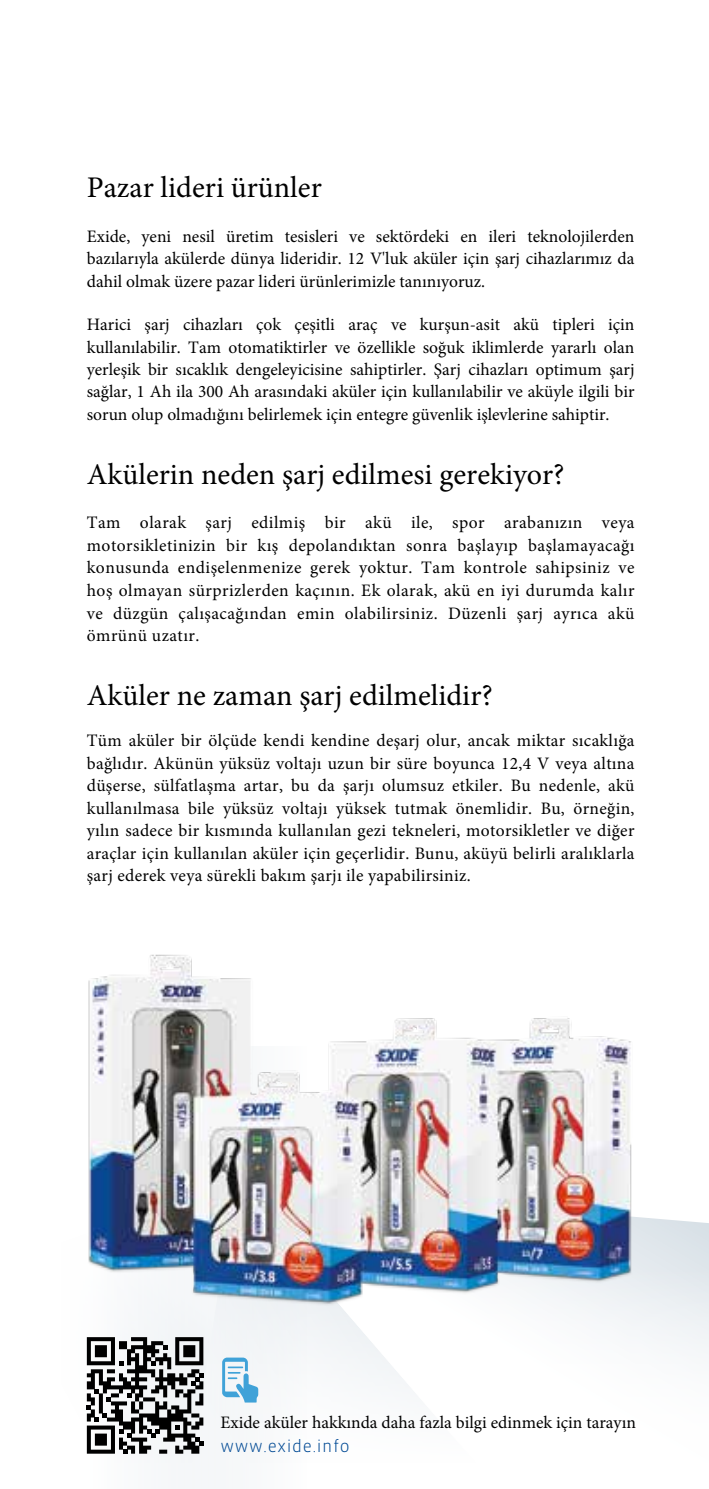
<style>
.page{position:relative;width:709px;height:1489px;background:#fff}
.page>*{position:absolute;margin:0;border:0;box-sizing:border-box;transform-origin:0 0}
.t1{font:30px "Minion Pro";color:#000}
.t2{font:17.5px/22.5px "Minion Pro";color:#000;text-align:justify}
.t3{font:300 17.5px "Vista Sans OT";letter-spacing:.04em;color:#004994}
</style>
<div class="page">
<img style="left:86px;top:954px;width:596px;height:399px">
<svg style="left:222px;top:1357px;width:36px;height:45px"></svg>
<svg style="left:87px;top:1336px;width:116px;height:117px"></svg>
<h1 class="t1" style="left:87px;top:167px;width:236px">Pazar lideri ürünler</h1>
<p class="t2" style="left:87px;top:225px;width:549px">Exide, yeni nesil üretim tesisleri ve sektördeki en ileri teknolojilerden bazılarıyla akülerde dünya lideridir. 12 V'luk aküler için şarj cihazlarımız da dahil olmak üzere pazar lideri ürünlerimizle tanınıyoruz.</p>
<p class="t2" style="left:87px;top:314px;width:549px">Harici şarj cihazları çok çeşitli araç ve kurşun-asit akü tipleri için kullanılabilir. Tam otomatiktirler ve özellikle soğuk iklimlerde yararlı olan yerleşik bir sıcaklık dengeleyicisine sahiptirler. Şarj cihazları optimum şarj sağlar, 1 Ah ila 300 Ah arasındaki aküler için kullanılabilir ve aküyle ilgili bir sorun olup olmadığını belirlemek için entegre güvenlik işlevlerine sahiptir.</p>
<h1 class="t1" style="left:87px;top:454px;width:479px">Akülerin neden şarj edilmesi gerekiyor?</h1>
<p class="t2" style="left:87px;top:511px;width:549px">Tam olarak şarj edilmiş bir akü ile, spor arabanızın veya motorsikletinizin bir kış depolandıktan sonra başlayıp başlamayacağı konusunda endişelenmenize gerek yoktur. Tam kontrole sahipsiniz ve hoş olmayan sürprizlerden kaçının. Ek olarak, akü en iyi durumda kalır ve düzgün çalışacağından emin olabilirsiniz. Düzenli şarj ayrıca akü ömrünü uzatır.</p>
<h1 class="t1" style="left:87px;top:675px;width:407px">Aküler ne zaman şarj edilmelidir?</h1>
<p class="t2" style="left:87px;top:729px;width:549px">Tüm aküler bir ölçüde kendi kendine deşarj olur, ancak miktar sıcaklığa bağlıdır. Akünün yüksüz voltajı uzun bir süre boyunca 12,4 V veya altına düşerse, sülfatlaşma artar, bu da şarjı olumsuz etkiler. Bu nedenle, akü kullanılmasa bile yüksüz voltajı yüksek tutmak önemlidir. Bu, örneğin, yılın sadece bir kısmında kullanılan gezi tekneleri, motorsikletler ve diğer araçlar için kullanılan aküler için geçerlidir. Bunu, aküyü belirli aralıklarla şarj ederek veya sürekli bakım şarjı ile yapabilirsiniz.</p>
<p class="t2" style="left:220px;top:1410px;width:417px">Exide aküler hakkında daha fazla bilgi edinmek için tarayın</p>
<p class="t3" style="left:220px;top:1436px;width:131px">www.exide.info</p>
</div>
